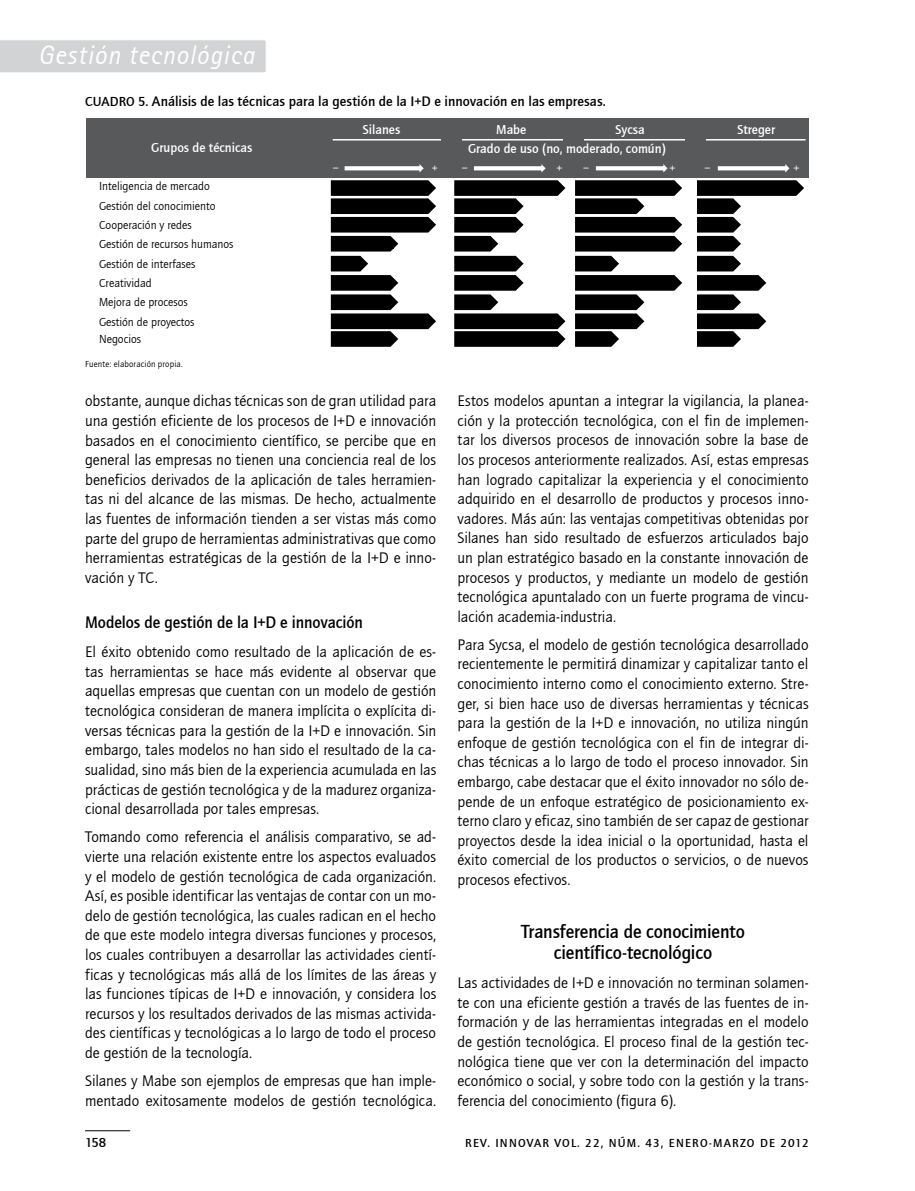
<style>
.page{position:relative;width:915px;height:1191px;background:#fff}
.page>*{position:absolute;margin:0;border:0;box-sizing:border-box;transform-origin:0 0}
.t1{font:italic 27px "AT Rotis Sans Serif";letter-spacing:.04em;color:#fff;scale:.95 1}
.t2{font:19.5px/21.1px "Quay Sans Md ITCTT";color:#000;text-align:center;scale:.95 1}
.t3{font:17.25px "Quay Sans Md ITCTT";color:#000;scale:.95 1}
.t4{font:15.75px/19.6px "Quay Sans ITCTT Book";letter-spacing:.005em;color:#000;text-align:justify}
.t5{font:14.25px "Quay Sans Md ITCTT";color:#000}
.t6{font:13.5px "Quay Sans Md ITCTT";color:#000}
.t7{font:13.35px "Quay Sans Md ITCTT";color:#fff}
.t8{font:12px/19.4px "Quay Sans ITCTT Book";color:#000}
.t9{font:12px "Quay Sans Md ITCTT";letter-spacing:.1em;color:#000}
.t10{font:12px "Quay Sans ITCTT Book";color:#fff}
.t11{font:9px "Quay Sans ITCTT Book";letter-spacing:.02em;color:#000}
.s1{font-size:13.5px}
</style>
<div class="page">
<hr style="left:85px;top:1130px;width:45px;height:1px;background:#000">
<div style="left:0;top:40px;width:266px;height:33px;background:#d1d3d4"></div>
<div style="left:86px;top:121px;width:722px;height:57px;background:#58595b"></div>
<hr style="left:332px;top:139px;width:109px;height:1px;background:#fff">
<hr style="left:462px;top:139px;width:101px;height:1px;background:#fff">
<hr style="left:583px;top:139px;width:101px;height:1px;background:#fff">
<hr style="left:86px;top:118px;width:722px;height:3px;background:#58595b">
<hr style="left:705px;top:139px;width:100px;height:1px;background:#fff">
<svg style="left:344px;top:164px;width:79px;height:8px"></svg>
<svg style="left:474px;top:164px;width:71px;height:8px"></svg>
<svg style="left:595px;top:164px;width:72px;height:8px"></svg>
<svg style="left:717px;top:164px;width:72px;height:8px"></svg>
<svg style="left:330px;top:180px;width:474px;height:167px"></svg>
<h1 class="t1" style="left:38px;top:39px;width:229px">Gestión tecnológica</h1>
<p class="t6" style="left:85px;top:94px;width:26px">CUADRO</p>
<p class="t5" style="left:138px;top:94px;width:469px"><span class="s1">5.</span> Análisis de las técnicas para la gestión de la I+D e innovación en las empresas.</p>
<p class="t7" style="left:362px;top:122px;width:39px">Silanes</p>
<p class="t7" style="left:496px;top:122px;width:32px">Mabe</p>
<p class="t7" style="left:615px;top:122px;width:31px">Sycsa</p>
<p class="t7" style="left:737px;top:122px;width:39px">Streger</p>
<p class="t7" style="left:151px;top:140px;width:103px">Grupos de técnicas</p>
<p class="t7" style="left:468px;top:141px;width:199px">Grado de uso (no, moderado, común)</p>
<p class="t8" style="left:99px;top:177px;width:118px">Inteligencia de mercado<br>Gestión del conocimiento</p>
<p class="t8" style="left:99px;top:215px;width:94px">Cooperación y redes</p>
<p class="t8" style="left:99px;top:235px;width:136px">Gestión de recursos humanos<br>Gestión de interfases<br>Creatividad<br>Mejora de procesos<br>Gestión de proyectos</p>
<p class="t8" style="left:99px;top:330px;width:44px">Negocios</p>
<p class="t11" style="left:85px;top:359px;width:99px">Fuente: elaboración propia.</p>
<p class="t10" style="left:332px;top:161px;width:7px">–</p>
<p class="t10" style="left:432px;top:161px;width:7px">+</p>
<p class="t10" style="left:462px;top:161px;width:7px">–</p>
<p class="t10" style="left:556px;top:161px;width:7px">+</p>
<p class="t10" style="left:583px;top:161px;width:7px">–</p>
<p class="t10" style="left:669px;top:161px;width:7px">+</p>
<p class="t10" style="left:704px;top:161px;width:7px">–</p>
<p class="t10" style="left:793px;top:161px;width:7px">+</p>
<p class="t4" style="left:85px;top:391px;width:352px">obstante, aunque dichas técnicas son de gran utilidad para una gestión eficiente de los procesos de I+D e innovación basados en el conocimiento científico, se percibe que en general las empresas no tienen una conciencia real de los beneficios derivados de la aplicación de tales herramien&shy;tas ni del alcance de las mismas. De hecho, actualmente las fuentes de información tienden a ser vistas más como parte del grupo de herramientas administrativas que como herramientas estratégicas de la gestión de la I+D e inno&shy;vación y TC.</p>
<p class="t3" style="left:85px;top:612px;width:294px">Modelos de gestión de la I+D e innovación</p>
<p class="t4" style="left:85px;top:642px;width:352px">El éxito obtenido como resultado de la aplicación de es&shy;tas herramientas se hace más evidente al observar que aquellas empresas que cuentan con un modelo de gestión tecnológica consideran de manera implícita o explícita di&shy;versas técnicas para la gestión de la I+D e innovación. Sin embargo, tales modelos no han sido el resultado de la ca&shy;sualidad, sino más bien de la experiencia acumulada en las prácticas de gestión tecnológica y de la madurez organiza&shy;cional desarrollada por tales empresas.</p>
<p class="t4" style="left:85px;top:827px;width:352px">Tomando como referencia el análisis comparativo, se ad&shy;vierte una relación existente entre los aspectos evaluados y el modelo de gestión tecnológica de cada organización.<br>Así, es posible identificar las ventajas de contar con un mo&shy;delo de gestión tecnológica, las cuales radican en el hecho de que este modelo integra diversas funciones y procesos, los cuales contribuyen a desarrollar las actividades cientí&shy;ficas y tecnológicas más allá de los límites de las áreas y las funciones típicas de I+D e innovación, y considera los recursos y los resultados derivados de las mismas activida&shy;des científicas y tecnológicas a lo largo de todo el proceso de gestión de la tecnología.</p>
<p class="t4" style="left:85px;top:1071px;width:352px">Silanes y Mabe son ejemplos de empresas que han imple&shy;mentado exitosamente modelos de gestión tecnológica.</p>
<p class="t4" style="left:457px;top:391px;width:352px">Estos modelos apuntan a integrar la vigilancia, la planea&shy;ción y la protección tecnológica, con el fin de implemen&shy;tar los diversos procesos de innovación sobre la base de los procesos anteriormente realizados. Así, estas empresas han logrado capitalizar la experiencia y el conocimiento adquirido en el desarrollo de productos y procesos inno&shy;vadores. Más aún: las ventajas competitivas obtenidas por Silanes han sido resultado de esfuerzos articulados bajo un plan estratégico basado en la constante innovación de procesos y productos, y mediante un modelo de gestión tecnológica apuntalado con un fuerte programa de vincu&shy;lación academia-industria.</p>
<p class="t4" style="left:457px;top:635px;width:352px">Para Sycsa, el modelo de gestión tecnológica desarrollado recientemente le permitirá dinamizar y capitalizar tanto el conocimiento interno como el conocimiento externo. Stre&shy;ger, si bien hace uso de diversas herramientas y técnicas para la gestión de la I+D e innovación, no utiliza ningún enfoque de gestión tecnológica con el fin de integrar di&shy;chas técnicas a lo largo de todo el proceso innovador. Sin embargo, cabe destacar que el éxito innovador no sólo de&shy;pende de un enfoque estratégico de posicionamiento ex&shy;terno claro y eficaz, sino también de ser capaz de gestionar proyectos desde la idea inicial o la oportunidad, hasta el éxito comercial de los productos o servicios, o de nuevos procesos efectivos.</p>
<p class="t2" style="left:521px;top:921px;width:237px">Transferencia de conocimiento científico-tecnológico</p>
<p class="t4" style="left:457px;top:973px;width:352px">Las actividades de I+D e innovación no terminan solamen&shy;te con una eficiente gestión a través de las fuentes de in&shy;formación y de las herramientas integradas en el modelo de gestión tecnológica. El proceso final de la gestión tec&shy;nológica tiene que ver con la determinación del impacto económico o social, y sobre todo con la gestión y la trans&shy;ferencia del conocimiento (figura 6).</p>
<p class="t6" style="left:85px;top:1135px;width:23px">158</p>
<p class="t9" style="left:465px;top:1136px;width:345px">rev. innovar vol. 22, núm. 43, enero-marzo de 2012</p>
</div>
